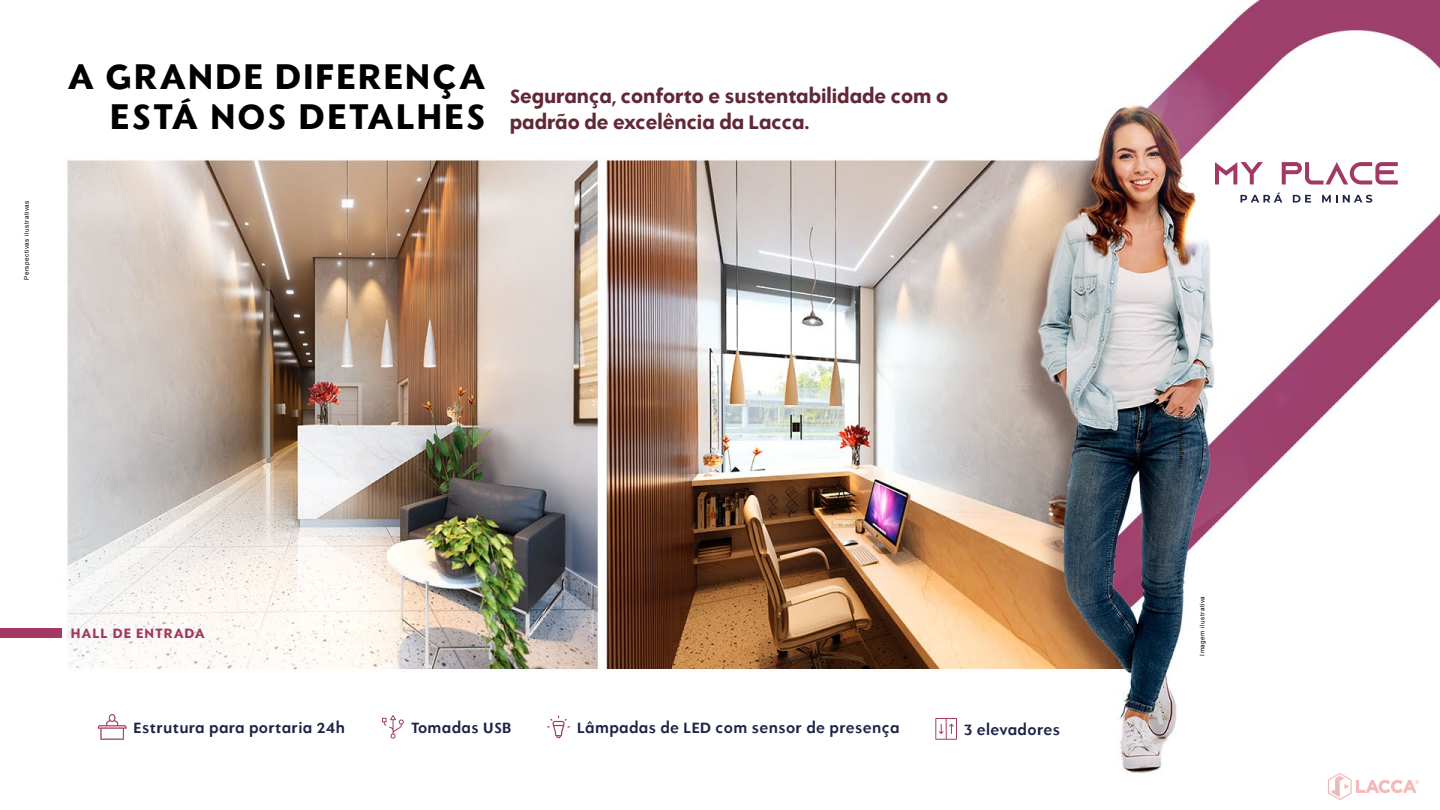
<style>
.page{position:relative;width:1440px;height:810px;background:#fff}
.page>*{position:absolute;margin:0;border:0;box-sizing:border-box;transform-origin:0 0}
.t1{font:39.6px/39.6px "PGF Now Bold";letter-spacing:.09em;color:#000;text-align:right}
.t2{font:21.75px/26.1px "PGF Now Bold";letter-spacing:.03em;color:#622836}
.t3{font:16.5px "PGF Now Medium";letter-spacing:.06em;color:#1e2348}
.t4{font:15px "PGF Now Bold";letter-spacing:.1em;color:#a23863}
.t5{font:6.3px "Arial";letter-spacing:.08em;color:#000}
</style>
<div class="page">
<img style="left:67px;top:0;width:1373px;height:783px">
<svg style="left:98px;top:714px;width:28px;height:26px"></svg>
<svg style="left:382px;top:715px;width:22px;height:24px"></svg>
<svg style="left:547px;top:715px;width:23px;height:23px"></svg>
<svg style="left:935px;top:718px;width:22px;height:22px"></svg>
<div style="left:0;top:628px;width:62px;height:10px;background:#a23863"></div>
<svg style="left:1215px;top:162px;width:48px;height:23px"></svg>
<svg style="left:1282px;top:162px;width:116px;height:23px"></svg>
<svg style="left:1240px;top:193px;width:42px;height:10px"></svg>
<svg style="left:1293px;top:195px;width:18px;height:8px"></svg>
<svg style="left:1322px;top:195px;width:50px;height:8px"></svg>
<svg style="left:1328px;top:773px;width:91px;height:27px"></svg>
<p class="t5" style="left:23px;top:280px;width:81px;rotate:-90deg">Perspectivas ilustrativas</p>
<h1 class="t1" style="left:68px;top:57px;width:418px">A GRANDE DIFERENÇA<br>ESTÁ NOS DETALHES</h1>
<h2 class="t2" style="left:510px;top:83px;width:439px">Segurança, conforto e sustentabilidade com o padrão de excelência da Lacca.</h2>
<p class="t4" style="left:71px;top:624px;width:135px">HALL DE ENTRADA</p>
<p class="t3" style="left:134px;top:718px;width:212px">Estrutura para portaria 24h</p>
<p class="t3" style="left:411px;top:718px;width:101px">Tomadas USB</p>
<p class="t3" style="left:577px;top:718px;width:323px">Lâmpadas de LED com sensor de presença</p>
<p class="t3" style="left:965px;top:720px;width:97px">3 elevadores</p>
<p class="t5" style="left:1177px;top:467px;width:61px;rotate:-90deg">Imagem ilustrativa</p>
<p class="t5" style="left:1198px;top:656px;width:61px;rotate:-90deg">Imagem ilustrativa</p>
</div>
